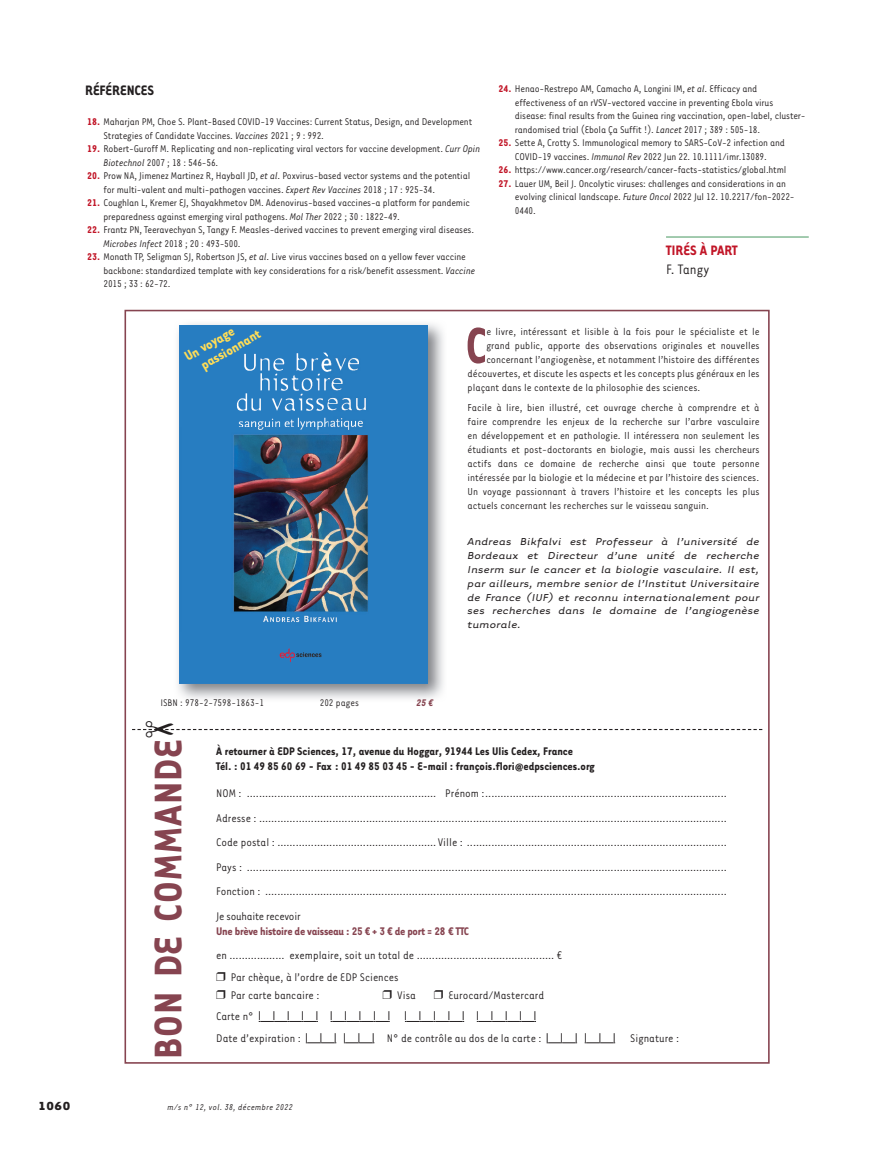
<style>
.page{position:relative;width:894px;height:1149px;background:#fff}
.page>*{position:absolute;margin:0;border:0;box-sizing:border-box;transform-origin:0 0}
.t1{font:700 58.05px "Tarzana Narrow";color:#864450;scale:.9 1}
.t2{font:700 44.25px "Tarzana Narrow";letter-spacing:.025em;color:#864450}
.t3{font:700 15.75px "Tarzana Narrow";color:#231f20}
.t4{font:700 15.75px "Tarzana Narrow";color:#c11527}
.t5{font:15.75px "Tarzana Narrow";color:#231f20}
.t6{font:700 15.45px/15.5px "Tarzana Narrow";color:#ffdd57}
.t7{font:700 13.5px "Tarzana Wide";color:#231f20}
.t8{font:12.75px/24.5px "Tarzana Narrow";color:#231f20}
.t9{font:700 12.75px/15px "Tarzana Narrow";color:#231f20}
.t10{font:700 12.75px "Tarzana Narrow";letter-spacing:-.02em;color:#864450}
.t11{font:11.55px/14px "Tarzana Narrow";color:#231f20;text-align:justify}
.t12{font:italic 11.55px/14px "Tarzana Wide";color:#231f20;text-align:justify}
.t13{font:11.25px/13.5px "Tarzana Narrow";letter-spacing:-.015em;color:#231f20}
.t14{font:11.1px "Tarzana Narrow";color:#231f20}
.t15{font:italic 700 11.1px "Tarzana Narrow";color:#864450}
.t16{font:italic 9.75px "Tarzana Narrow";letter-spacing:.025em;color:#231f20}
.s1{font-weight:700;color:#c11527}
.s2{font-style:italic}
</style>
<div class="page">
<hr style="left:665px;top:236px;width:143px;height:2px;background:#84ba95">
<img style="left:177px;top:323px;width:267px;height:376px">
<img style="left:179px;top:325px;width:248px;height:358px">
<svg style="left:258px;top:1020px;width:60px;height:2px"></svg>
<svg style="left:330px;top:1020px;width:59px;height:2px"></svg>
<svg style="left:405px;top:1020px;width:59px;height:2px"></svg>
<svg style="left:476px;top:1020px;width:60px;height:2px"></svg>
<svg style="left:306px;top:1042px;width:30px;height:1px"></svg>
<svg style="left:344px;top:1042px;width:30px;height:1px"></svg>
<svg style="left:546px;top:1042px;width:31px;height:1px"></svg>
<svg style="left:584px;top:1042px;width:31px;height:1px"></svg>
<svg style="left:132px;top:729px;width:630px;height:2px"></svg>
<h3 class="t3" style="left:85px;top:80px;width:70px">RÉFÉRENCES</h3>
<p class="t13" style="left:103px;top:114px;width:370px;text-indent:-16px"><span class="s1">18.</span> Maharjan PM, Choe S. Plant-Based COVID-19 Vaccines: Current Status, Design, and Development<br>Strategies of Candidate Vaccines. <span class="s2">Vaccines</span> 2021 ; 9 : 992.</p>
<p class="t13" style="left:103px;top:141px;width:378px;text-indent:-16px"><span class="s1">19.</span> Robert-Guroff M. Replicating and non-replicating viral vectors for vaccine development. <span class="s2">Curr Opin<br>Biotechnol</span> 2007 ; 18 : 546-56.</p>
<p class="t13" style="left:103px;top:168px;width:368px;text-indent:-16px"><span class="s1">20.</span> Prow NA, Jimenez Martinez R, Hayball JD, <span class="s2">et al</span>. Poxvirus-based vector systems and the potential for multi-valent and multi-pathogen vaccines. <span class="s2">Expert Rev Vaccines</span> 2018 ; 17 : 925-34.</p>
<p class="t13" style="left:103px;top:195px;width:368px;text-indent:-16px"><span class="s1">21.</span> Coughlan L, Kremer EJ, Shayakhmetov DM. Adenovirus-based vaccines-a platform for pandemic preparedness against emerging viral pathogens. <span class="s2">Mol Ther</span> 2022 ; 30 : 1822-49.</p>
<p class="t13" style="left:103px;top:222px;width:372px;text-indent:-16px"><span class="s1">22.</span> Frantz PN, Teeravechyan S, Tangy F. Measles-derived vaccines to prevent emerging viral diseases.<br><span class="s2">Microbes Infect</span> 2018 ; 20 : 493-500.</p>
<p class="t13" style="left:103px;top:249px;width:373px;text-indent:-16px"><span class="s1">23.</span> Monath TP, Seligman SJ, Robertson JS, <span class="s2">et al</span>. Live virus vaccines based on a yellow fever vaccine backbone: standardized template with key considerations for a risk/benefit assessment. <span class="s2">Vaccine<br></span>2015 ; 33 : 62-72.</p>
<p class="t13" style="left:514px;top:81px;width:292px;text-indent:-16px"><span class="s1">24.</span> Henao-Restrepo AM, Camacho A, Longini IM, <span class="s2">et al</span>. Efficacy and effectiveness of an rVSV-vectored vaccine in preventing Ebola virus disease: final results from the Guinea ring vaccination, open-label, cluster&shy;randomised trial (Ebola Ça Suffit !). <span class="s2">Lancet</span> 2017 ; 389 : 505-18.</p>
<p class="t13" style="left:498px;top:135px;width:288px;text-align:center"><span class="s1">25.</span> Sette A, Crotty S. Immunological memory to SARS-CoV-2 infection and<br>COVID-19 vaccines. <span class="s2">Immunol Rev</span> 2022 Jun 22. 10.1111/imr.13089.</p>
<p class="t13" style="left:498px;top:162px;width:289px"><span class="s1">26.</span> https://www.cancer.org/research/cancer-facts-statistics/global.html</p>
<p class="t13" style="left:514px;top:176px;width:281px;text-indent:-16px"><span class="s1">27.</span> Lauer UM, Beil J. Oncolytic viruses: challenges and considerations in an evolving clinical landscape. <span class="s2">Future Oncol</span> 2022 Jul 12. 10.2217/fon-2022-<br>0440.</p>
<h3 class="t4" style="left:665px;top:240px;width:73px">TIRÉS À PART</h3>
<h3 class="t5" style="left:665px;top:259px;width:45px">F. Tangy</h3>
<h3 class="t6" style="left:190px;top:345px;width:68px;text-indent:-10px;rotate:-30deg">Un voyage passionnant</h3>
<h1 class="t1" style="left:465px;top:309px;width:25px">C</h1>
<p class="t11" style="left:486px;top:324px;width:275px">e livre, intéressant et lisible à la fois pour le spécialiste et le</p>
<p class="t11" style="left:486px;top:338px;width:274px">grand public, apporte des observations originales et nouvelles</p>
<p class="t11" style="left:486px;top:352px;width:275px">concernant l’angiogenèse, et notamment l’histoire des différentes</p>
<p class="t11" style="left:467px;top:366px;width:293px">découvertes, et discute les aspects et les concepts plus généraux en les</p>
<p class="t11" style="left:467px;top:380px;width:234px">plaçant dans le contexte de la philosophie des sciences.</p>
<p class="t11" style="left:467px;top:400px;width:293px">Facile à lire, bien illustré, cet ouvrage cherche à comprendre et à faire comprendre les enjeux de la recherche sur l’arbre vasculaire en développement et en pathologie. Il intéressera non seulement les étudiants et post-doctorants en biologie, mais aussi les chercheurs actifs dans ce domaine de recherche ainsi que toute personne intéressée par la biologie et la médecine et par l’histoire des sciences.<br>Un voyage passionnant à travers l’histoire et les concepts les plus actuels concernant les recherches sur le vaisseau sanguin.</p>
<p class="t12" style="left:467px;top:533px;width:293px">Andreas Bikfalvi est Professeur à l’université de Bordeaux et Directeur d’une unité de recherche Inserm sur le cancer et la biologie vasculaire. Il est, par ailleurs, membre senior de l’Institut Universitaire de France (IUF) et reconnu internationalement pour ses recherches dans le domaine de l’angiogenèse tumorale.</p>
<p class="t14" style="left:160px;top:696px;width:105px">ISBN : 978-2-7598-1863-1</p>
<p class="t14" style="left:319px;top:696px;width:41px">202 pages</p>
<p class="t15" style="left:416px;top:695px;width:18px">25 €</p>
<p class="t9" style="left:216px;top:742px;width:380px">À retourner à EDP Sciences, 17, avenue du Hoggar, 91944 Les Ulis Cedex, France<br>Tél. : 01 49 85 60 69 - Fax : 01 49 85 03 45 - E-mail : françois.flori@edpsciences.org</p>
<p class="t8" style="left:216px;top:780px;width:512px;text-align:justify">NOM : .............................................................. Prénom : ...............................................................................<br>Adresse : .........................................................................................................................................................<br>Code postal : .................................................... Ville : .....................................................................................<br>Pays : .............................................................................................................................................................<br>Fonction : .......................................................................................................................................................<br>Je souhaite recevoir</p>
<p class="t10" style="left:216px;top:922px;width:254px">Une brève histoire de vaisseau : 25 € + 3 € de port = 28 € TTC</p>
<p class="t8" style="left:216px;top:944px;width:347px;line-height:21.3px">en .................. exemplaire, soit un total de ............................................. € ❒ Par chèque, à l’ordre de EDP Sciences</p>
<p class="t8" style="left:216px;top:982px;width:105px">❒ Par carte bancaire :</p>
<p class="t8" style="left:382px;top:982px;width:35px">❒ Visa</p>
<h2 class="t2" style="left:140px;top:1058px;width:321px;rotate:-90deg">BON DE COMMANDE</h2>
<p class="t8" style="left:216px;top:983px;width:464px;line-height:21.3px;text-indent:217px">❒ Eurocard/Mastercard<br>Carte n° ❘ ❘ ❘ ❘ ❘ ❘ ❘ ❘ ❘ ❘ ❘ ❘ ❘ ❘ ❘ ❘ ❘ ❘ ❘ ❘<br>Date d’expiration : ❘ ❘ ❘ ❘ ❘ ❘ N° de contrôle au dos de la carte : ❘ ❘ ❘ ❘ ❘ ❘ Signature :</p>
<p class="t7" style="left:38px;top:1097px;width:34px">1060</p>
<p class="t16" style="left:167px;top:1100px;width:127px">m/s n° 12, vol. 38, décembre 2022</p>
</div>
